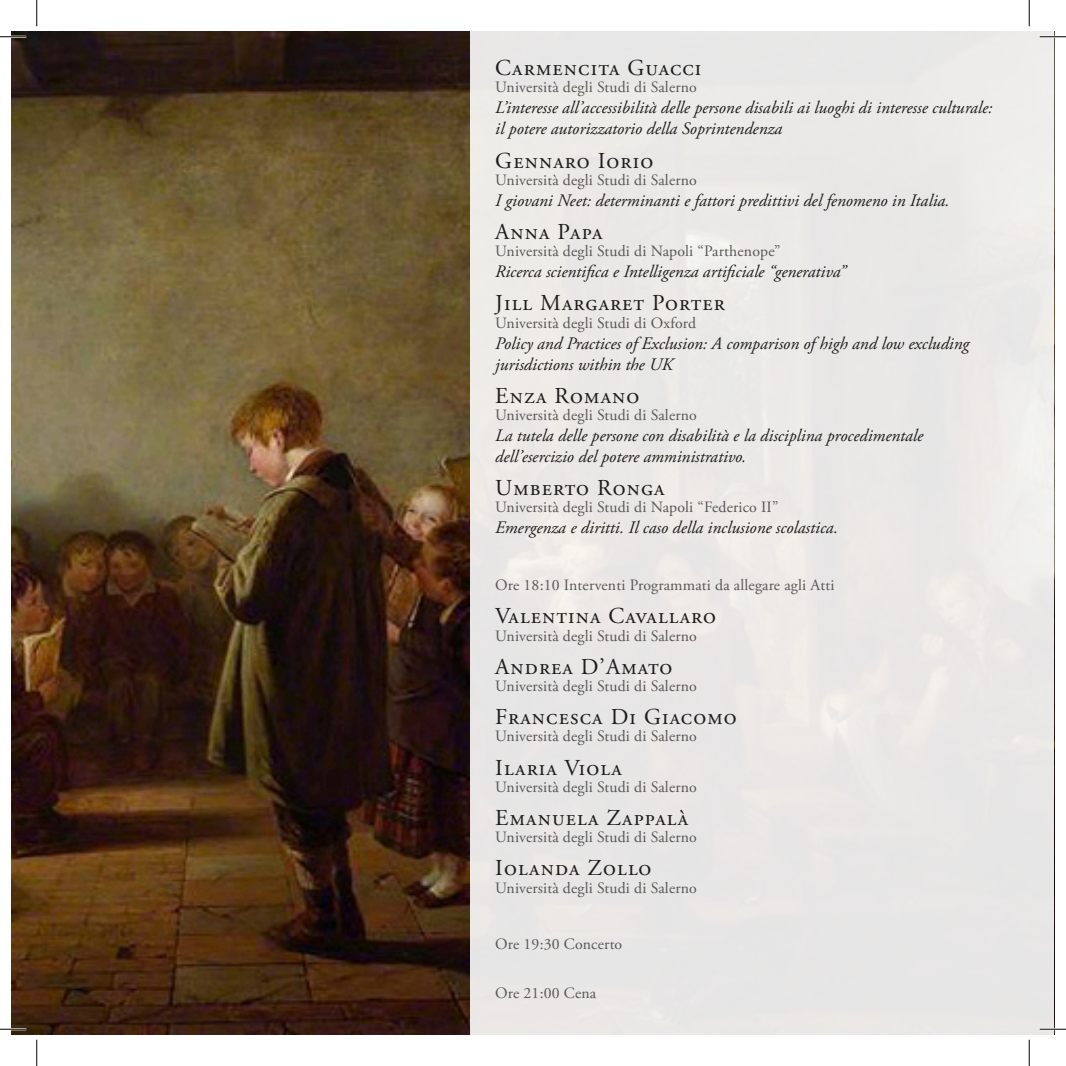
<style>
.page{position:relative;width:1066px;height:1066px;background:#fff}
.page>*{position:absolute;margin:0;border:0;box-sizing:border-box;transform-origin:0 0}
.t1{font:22.75px "Adobe Garamond Pro";letter-spacing:.05em;color:#1d1d1b}
.t2{font:italic 17.5px/21px "Adobe Garamond Pro";color:#1d1d1b}
.t3{font:15.75px "Adobe Garamond Pro";letter-spacing:-.015em;color:#575756}
.t4{font:15.75px "Adobe Garamond Pro";letter-spacing:.005em;color:#575756}
</style>
<div class="page">
<img style="left:12px;top:31px;width:458px;height:1003px">
<div style="left:470px;top:13px;width:584px;height:1040px;background:#eae8e6"></div>
<hr style="left:0;top:36px;width:26px;height:2px;background:#fff">
<hr style="left:1039px;top:36px;width:27px;height:2px;background:#fff">
<hr style="left:0;top:1028px;width:26px;height:2px;background:#fff">
<hr style="left:1039px;top:1028px;width:27px;height:2px;background:#fff">
<hr style="left:1028px;top:0;width:2px;height:26px;background:#fff">
<hr style="left:1028px;top:1039px;width:2px;height:27px;background:#fff">
<svg style="left:0;top:36px;width:26px;height:1px"></svg>
<svg style="left:1039px;top:36px;width:27px;height:1px"></svg>
<svg style="left:0;top:1029px;width:26px;height:1px"></svg>
<svg style="left:1039px;top:1029px;width:27px;height:1px"></svg>
<svg style="left:36px;top:0;width:1px;height:26px"></svg>
<svg style="left:36px;top:1039px;width:1px;height:27px"></svg>
<svg style="left:1029px;top:0;width:1px;height:26px"></svg>
<svg style="left:1029px;top:1039px;width:1px;height:27px"></svg>
<p class="t1" style="left:495px;top:54px;width:208px">Carmencita Guacci</p>
<p class="t3" style="left:495px;top:78px;width:203px">Università degli Studi di Salerno</p>
<p class="t2" style="left:495px;top:98px;width:499px">L’interesse all’accessibilità delle persone disabili ai luoghi di interesse culturale: il potere autorizzatorio della Soprintendenza</p>
<p class="t1" style="left:495px;top:147px;width:159px">Gennaro Iorio</p>
<p class="t3" style="left:495px;top:170px;width:203px">Università degli Studi di Salerno</p>
<p class="t2" style="left:495px;top:190px;width:456px">I giovani Neet: determinanti e fattori predittivi del fenomeno in Italia.</p>
<p class="t1" style="left:495px;top:218px;width:109px">Anna Papa</p>
<p class="t3" style="left:495px;top:242px;width:287px">Università degli Studi di Napoli “Parthenope”</p>
<p class="t2" style="left:495px;top:261px;width:352px">Ricerca scientifica e Intelligenza artificiale “generativa”</p>
<p class="t1" style="left:495px;top:289px;width:231px">Jill Margaret Porter</p>
<p class="t3" style="left:495px;top:313px;width:202px">Università degli Studi di Oxford</p>
<p class="t2" style="left:495px;top:333px;width:475px">Policy and Practices of Exclusion: A comparison of high and low excluding jurisdictions within the UK</p>
<p class="t1" style="left:495px;top:382px;width:146px">Enza Romano</p>
<p class="t3" style="left:495px;top:405px;width:203px">Università degli Studi di Salerno</p>
<p class="t2" style="left:495px;top:425px;width:429px">La tutela delle persone con disabilità e la disciplina procedimentale dell’esercizio del potere amministrativo.</p>
<p class="t1" style="left:495px;top:474px;width:171px">Umberto Ronga</p>
<p class="t3" style="left:495px;top:498px;width:285px">Università degli Studi di Napoli “Federico II”</p>
<p class="t2" style="left:495px;top:518px;width:344px">Emergenza e diritti. Il caso della inclusione scolastica.</p>
<p class="t4" style="left:495px;top:575px;width:341px">Ore 18:10 Interventi Programmati da allegare agli Atti</p>
<p class="t1" style="left:495px;top:602px;width:222px">Valentina Cavallaro</p>
<p class="t3" style="left:495px;top:626px;width:203px">Università degli Studi di Salerno</p>
<p class="t1" style="left:495px;top:653px;width:179px">Andrea D’Amato</p>
<p class="t3" style="left:495px;top:676px;width:203px">Università degli Studi di Salerno</p>
<p class="t1" style="left:495px;top:703px;width:243px">Francesca Di Giacomo</p>
<p class="t3" style="left:495px;top:727px;width:203px">Università degli Studi di Salerno</p>
<p class="t1" style="left:495px;top:753px;width:128px">Ilaria Viola</p>
<p class="t3" style="left:495px;top:777px;width:203px">Università degli Studi di Salerno</p>
<p class="t1" style="left:495px;top:804px;width:195px">Emanuela Zappalà</p>
<p class="t3" style="left:495px;top:827px;width:203px">Università degli Studi di Salerno</p>
<p class="t1" style="left:495px;top:854px;width:158px">Iolanda Zollo</p>
<p class="t3" style="left:495px;top:878px;width:203px">Università degli Studi di Salerno</p>
<p class="t3" style="left:495px;top:935px;width:128px">Ore 19:30 Concerto</p>
<p class="t3" style="left:495px;top:983px;width:103px">Ore 21:00 Cena</p>
</div>
